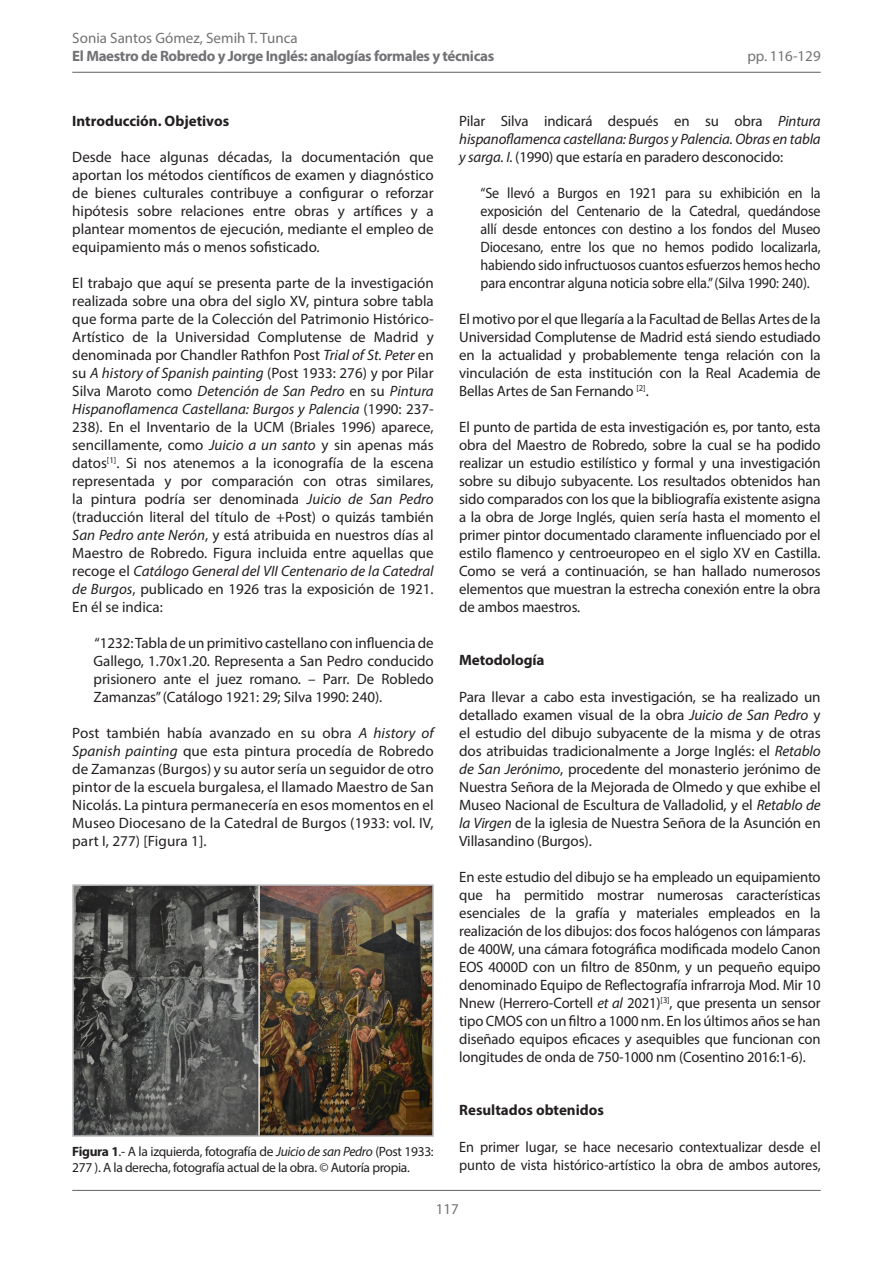
<style>
.page{position:relative;width:893px;height:1263px;background:#fff}
.page>*{position:absolute;margin:0;border:0;box-sizing:border-box;transform-origin:0 0}
.Tipo_de_texto{font:15px/18px "Myriad Pro";letter-spacing:-.01em;color:#231f20;text-align:justify}
.Tipo_de_texto-2{font:15px/18px "Myriad Pro";letter-spacing:-.01em;color:#231f20;text-align:justify;scale:.94 1}
.Tipo_de_texto-3{font:15px/18px "Myriad Pro";letter-spacing:-.01em;color:#231f20;scale:.95 1}
.t1{font:700 15px "Myriad Pro";letter-spacing:-.025em;color:#717275}
.t2{font:15px "Myriad Pro";color:#717275}
.negrita_titulito{font:700 15px "Myriad Pro";color:#231f20}
.Tipo_de_texto-4{font:700 15px "Myriad Pro";color:#231f20}
.Pies_de_foto{font:13.5px/16.5px "Myriad Pro";letter-spacing:-.025em;color:#231f20}
.s1{font-style:italic}
.s2{font-weight:700}
</style>
<div class="page">
<hr style="left:72px;top:72px;width:749px;height:1px;background:#717275">
<hr style="left:72px;top:1190px;width:749px;height:1px;background:#717275">
<img style="left:75px;top:887px;width:356px;height:247px">
<div style="left:72px;top:884px;width:362px;height:253px;border:2px solid #b8b9bc"></div>
<p class="t2" style="left:72px;top:29px;width:227px">Sonia Santos Gómez, Semih T. Tunca</p>
<p class="t1" style="left:72px;top:46px;width:423px">El Maestro de Robredo y Jorge Inglés: analogías formales y técnicas</p>
<p class="t2" style="left:747px;top:47px;width:75px">pp. 116-129</p>
<p class="Tipo_de_texto-4" style="left:72px;top:111px;width:158px">Introducción. Objetivos</p>
<p class="Tipo_de_texto" style="left:72px;top:148px;width:363px">Desde hace algunas décadas, la documentación que aportan los métodos científicos de examen y diagnóstico de bienes culturales contribuye a configurar o reforzar hipótesis sobre relaciones entre obras y artífices y a plantear momentos de ejecución, mediante el empleo de equipamiento más o menos sofisticado.</p>
<p class="Tipo_de_texto" style="left:72px;top:274px;width:363px">El trabajo que aquí se presenta parte de la investigación realizada sobre una obra del siglo XV, pintura sobre tabla que forma parte de la Colección del Patrimonio Histórico-Artístico de la Universidad Complutense de Madrid y denominada por Chandler Rathfon Post <span class="s1">Trial of St. Peter</span> en su <span class="s1">A history of Spanish painting</span> (Post 1933: 276) y por Pilar Silva Maroto como <span class="s1">Detención de San Pedro</span> en su <span class="s1">Pintura Hispanoflamenca Castellana: Burgos y Palencia</span> (1990: 237- 238). En el Inventario de la UCM (Briales 1996) aparece, sencillamente, como <span class="s1">Juicio a un santo</span> y sin apenas más datos<sup>[1]</sup>. Si nos atenemos a la iconografía de la escena representada y por comparación con otras similares, la pintura podría ser denominada <span class="s1">Juicio de San Pedro </span>(traducción literal del título de +Post) o quizás también <span class="s1">San Pedro ante Nerón</span>, y está atribuida en nuestros días al Maestro de Robredo. Figura incluida entre aquellas que recoge el <span class="s1">Catálogo General del VII Centenario de la Catedral de Burgos</span>, publicado en 1926 tras la exposición de 1921.<br>En él se indica:</p>
<p class="Tipo_de_texto" style="left:94px;top:634px;width:342px">“1232: Tabla de un primitivo castellano con influencia de Gallego, 1.70x1.20. Representa a San Pedro conducido prisionero ante el juez romano. – Parr. De Robledo Zamanzas” (Catálogo 1921: 29; Silva 1990: 240).</p>
<p class="Tipo_de_texto" style="left:72px;top:724px;width:363px">Post también había avanzado en su obra <span class="s1">A history of Spanish painting</span> que esta pintura procedía de Robredo de Zamanzas (Burgos) y su autor sería un seguidor de otro pintor de la escuela burgalesa, el llamado Maestro de San Nicolás. La pintura permanecería en esos momentos en el Museo Diocesano de la Catedral de Burgos (1933: vol. IV, part I, 277) [Figura 1].</p>
<p class="Pies_de_foto" style="left:72px;top:1142px;width:363px"><span class="s2">Figura 1</span>.- A la izquierda, fotografía de <span class="s1">Juicio de san Pedro</span> (Post 1933:<br>277 ). A la derecha, fotografía actual de la obra. © Autoría propia.</p>
<p class="Tipo_de_texto" style="left:459px;top:112px;width:363px">Pilar Silva indicará después en su obra <span class="s1">Pintura hispanoflamenca castellana: Burgos y Palencia. Obras en tabla y sarga. I.</span> (1990) que estaría en paradero desconocido:</p>
<p class="Tipo_de_texto-2" style="left:480px;top:184px;width:363px">“Se llevó a Burgos en 1921 para su exhibición en la exposición del Centenario de la Catedral, quedándose allí desde entonces con destino a los fondos del Museo Diocesano, entre los que no hemos podido localizarla, habiendo sido infructuosos cuantos esfuerzos hemos hecho para encontrar alguna noticia sobre ella.” (Silva 1990: 240).</p>
<p class="Tipo_de_texto" style="left:459px;top:310px;width:363px">El motivo por el que llegaría a la Facultad de Bellas Artes de la Universidad Complutense de Madrid está siendo estudiado en la actualidad y probablemente tenga relación con la vinculación de esta institución con la Real Academia de Bellas Artes de San Fernando <sup>[2]</sup>.</p>
<p class="Tipo_de_texto" style="left:459px;top:418px;width:363px">El punto de partida de esta investigación es, por tanto, esta obra del Maestro de Robredo, sobre la cual se ha podido realizar un estudio estilístico y formal y una investigación sobre su dibujo subyacente. Los resultados obtenidos han sido comparados con los que la bibliografía existente asigna a la obra de Jorge Inglés, quien sería hasta el momento el primer pintor documentado claramente influenciado por el estilo flamenco y centroeuropeo en el siglo XV en Castilla.<br>Como se verá a continuación, se han hallado numerosos elementos que muestran la estrecha conexión entre la obra de ambos maestros.</p>
<p class="negrita_titulito" style="left:459px;top:650px;width:87px">Metodología</p>
<p class="Tipo_de_texto" style="left:459px;top:688px;width:363px">Para llevar a cabo esta investigación, se ha realizado un detallado examen visual de la obra <span class="s1">Juicio de San Pedro</span> y el estudio del dibujo subyacente de la misma y de otras dos atribuidas tradicionalmente a Jorge Inglés: el <span class="s1">Retablo de San Jerónimo</span>, procedente del monasterio jerónimo de Nuestra Señora de la Mejorada de Olmedo y que exhibe el Museo Nacional de Escultura de Valladolid, y el <span class="s1">Retablo de la Virgen</span> de la iglesia de Nuestra Señora de la Asunción en Villasandino (Burgos).</p>
<p class="Tipo_de_texto" style="left:459px;top:868px;width:363px">En este estudio del dibujo se ha empleado un equipamiento que ha permitido mostrar numerosas características esenciales de la grafía y materiales empleados en la realización de los dibujos: dos focos halógenos con lámparas de 400W, una cámara fotográfica modificada modelo Canon EOS 4000D con un filtro de 850nm, y un pequeño equipo denominado Equipo de Reflectografía infrarroja Mod. Mir 10<br>Nnew (Herrero-Cortell <span class="s1">et al</span> 2021)<sup>[3]</sup>, que presenta un sensor tipo CMOS con un filtro a 1000 nm. En los últimos años se han diseñado equipos eficaces y asequibles que funcionan con longitudes de onda de 750-1000 nm (Cosentino 2016:1-6).</p>
<p class="negrita_titulito" style="left:459px;top:1100px;width:146px">Resultados obtenidos</p>
<p class="Tipo_de_texto-3" style="left:459px;top:1138px;width:382px">En primer lugar, se hace necesario contextualizar desde el punto de vista histórico-artístico la obra de ambos autores,</p>
<p class="t2" style="left:436px;top:1200px;width:25px">117</p>
</div>
